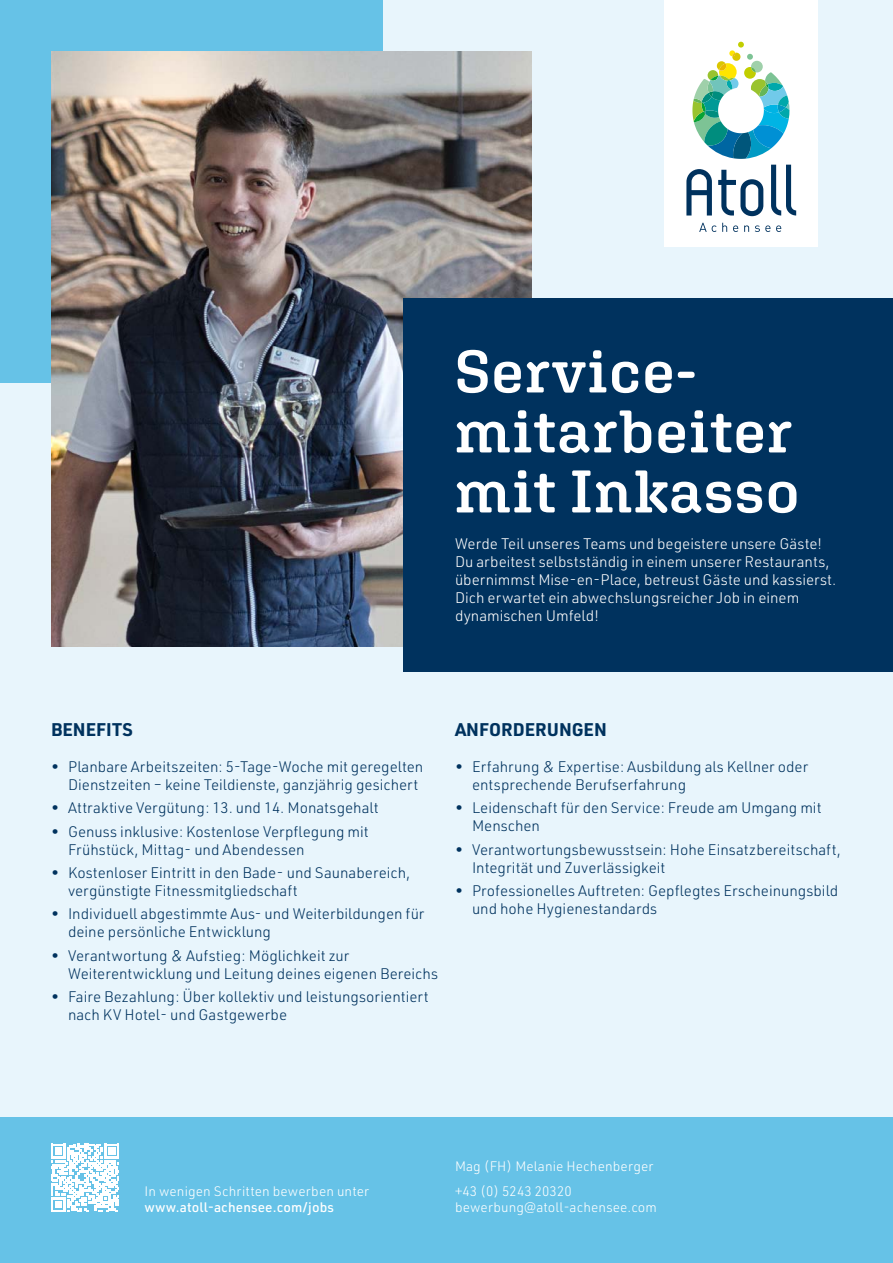
<style>
.page{position:relative;width:893px;height:1263px;background:#e8f5fc}
.page>*{position:absolute;margin:0;border:0;box-sizing:border-box;transform-origin:0 0}
.t1{font:600 60px/60px "Aglet Slab";letter-spacing:.02em;color:#fff}
.t2{font:700 18px "URWDIN";color:#00325e}
.t3{font:300 15px/18px "URWDIN";color:#00325e}
.t4{font:300 15px/18px "URWDIN";color:#fff}
.t5{font:300 13.5px/24.8px "URWDIN";letter-spacing:.01em;color:#fff}
.t6{font:500 13.5px "URWDIN";letter-spacing:.01em;color:#fff}
.s1{font-weight:200}
</style>
<div class="page">
<div style="left:0;top:0;width:383px;height:383px;background:#66c2e7"></div>
<div style="left:0;top:1117px;width:893px;height:146px;background:#66c2e7"></div>
<img style="left:51px;top:51px;width:480px;height:595px">
<div style="left:404px;top:299px;width:489px;height:373px;background:#00325e"></div>
<div style="left:665px;top:0;width:153px;height:247px;background:#fff"></div>
<svg style="left:686px;top:169px;width:26px;height:46px"></svg>
<svg style="left:771px;top:165px;width:25px;height:50px"></svg>
<svg style="left:699px;top:223px;width:17px;height:9px"></svg>
<svg style="left:722px;top:223px;width:5px;height:9px"></svg>
<svg style="left:733px;top:225px;width:5px;height:7px"></svg>
<svg style="left:744px;top:225px;width:5px;height:7px"></svg>
<svg style="left:755px;top:225px;width:15px;height:7px"></svg>
<svg style="left:776px;top:225px;width:5px;height:7px"></svg>
<svg style="left:718px;top:170px;width:45px;height:46px"></svg>
<svg style="left:692px;top:42px;width:97px;height:117px"></svg>
<svg style="left:51px;top:1144px;width:68px;height:68px"></svg>
<h1 class="t1" style="left:455px;top:340px;width:346px">Service&shy;mitarbeiter mit Inkasso</h1>
<p class="t4" style="left:455px;top:534px;width:383px">Werde Teil unseres Teams und begeistere unsere Gäste!<br>Du arbeitest selbstständig in einem unserer Restaurants, übernimmst Mise-en-Place, betreust Gäste und kassierst.<br>Dich erwartet ein abwechslungsreicher Job in einem dynamischen Umfeld!</p>
<p class="t2" style="left:51px;top:717px;width:83px">BENEFITS</p>
<p class="t3" style="left:68px;top:757px;width:357px;text-indent:-17px"><span class="s1">•</span> Planbare Arbeitszeiten: 5-Tage-Woche mit geregelten<br>Dienstzeiten – keine Teildienste, ganzjährig gesichert</p>
<p class="t3" style="left:51px;top:798px;width:329px"><span class="s1">•</span> Attraktive Vergütung: 13. und 14. Monatsgehalt</p>
<p class="t3" style="left:68px;top:822px;width:302px;text-indent:-17px"><span class="s1">•</span> Genuss inklusive: Kostenlose Verpflegung mit<br>Frühstück, Mittag- und Abendessen</p>
<p class="t3" style="left:68px;top:863px;width:344px;text-indent:-17px"><span class="s1">•</span> Kostenloser Eintritt in den Bade- und Saunabereich, vergünstigte Fitnessmitgliedschaft</p>
<p class="t3" style="left:68px;top:904px;width:358px;text-indent:-17px"><span class="s1">•</span> Individuell abgestimmte Aus- und Weiterbildungen für deine persönliche Entwicklung</p>
<p class="t3" style="left:68px;top:946px;width:371px;text-indent:-17px"><span class="s1">•</span> Verantwortung &amp; Aufstieg: Möglichkeit zur<br>Weiterentwicklung und Leitung deines eigenen Bereichs</p>
<p class="t3" style="left:68px;top:987px;width:362px;text-indent:-17px"><span class="s1">•</span> Faire Bezahlung: Über kollektiv und leistungsorientiert nach KV Hotel- und Gastgewerbe</p>
<p class="t2" style="left:455px;top:717px;width:153px">ANFORDERUNGEN</p>
<p class="t3" style="left:472px;top:757px;width:338px;text-indent:-17px"><span class="s1">•</span> Erfahrung &amp; Expertise: Ausbildung als Kellner oder entsprechende Berufserfahrung</p>
<p class="t3" style="left:472px;top:798px;width:351px;text-indent:-17px"><span class="s1">•</span> Leidenschaft für den Service: Freude am Umgang mit<br>Menschen</p>
<p class="t3" style="left:472px;top:840px;width:370px;text-indent:-17px"><span class="s1">•</span> Verantwortungsbewusstsein: Hohe Einsatzbereitschaft,<br>Integrität und Zuverlässigkeit</p>
<p class="t3" style="left:472px;top:881px;width:368px;text-indent:-17px"><span class="s1">•</span> Professionelles Auftreten: Gepflegtes Erscheinungsbild und hohe Hygienestandards</p>
<p class="t5" style="left:145px;top:1178px;width:226px">In wenigen Schritten bewerben unter</p>
<p class="t6" style="left:145px;top:1198px;width:191px">www.atoll-achensee.com/jobs</p>
<p class="t5" style="left:455px;top:1153px;width:200px">Mag (FH) Melanie Hechenberger +43 (0) 5243 20320</p>
<p class="t5" style="left:455px;top:1194px;width:203px">bewerbung@atoll-achensee.com</p>
</div>
